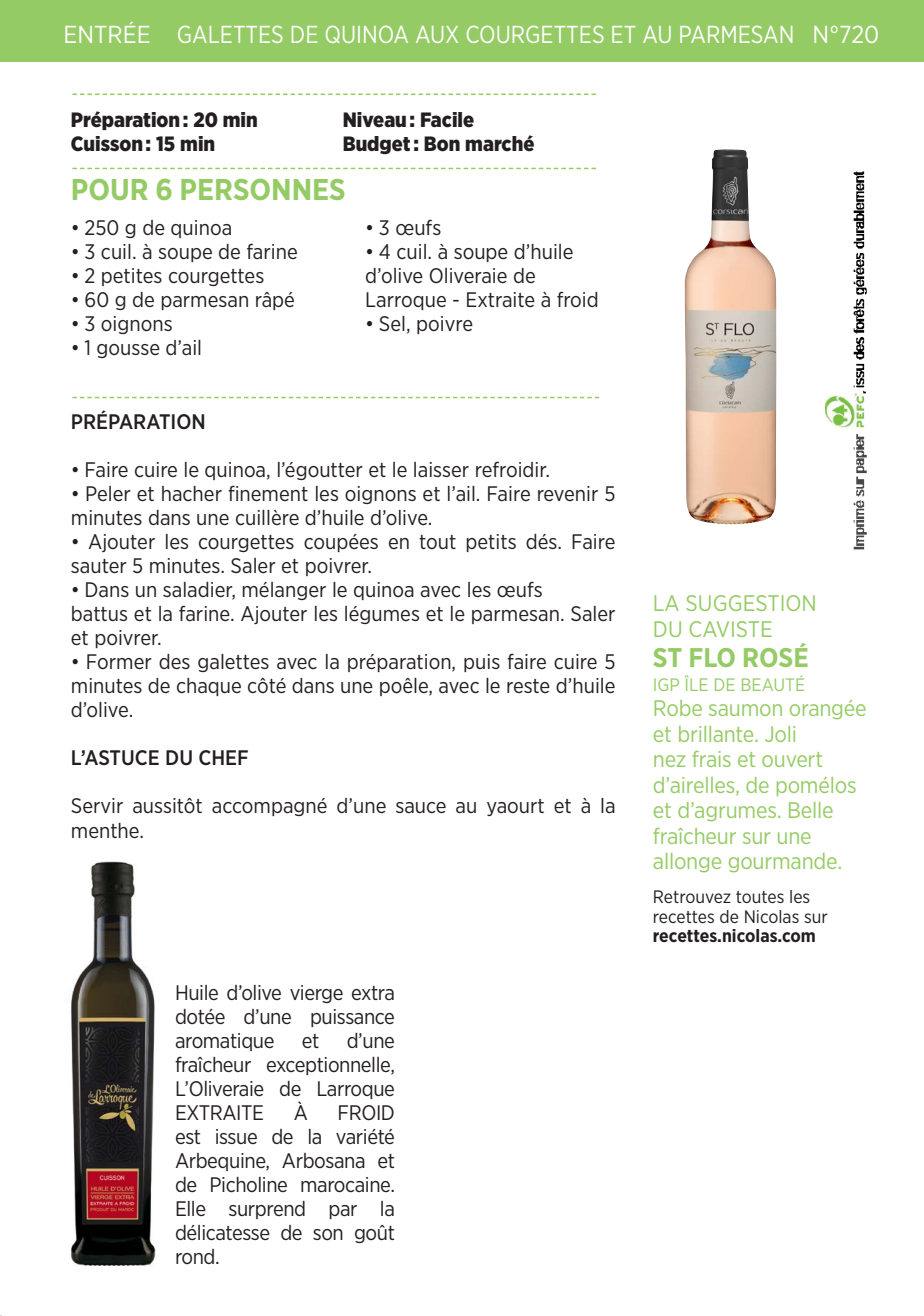
<style>
.page{position:relative;width:924px;height:1316px;background:#fff}
.page>*{position:absolute;margin:0;border:0;box-sizing:border-box;transform-origin:0 0}
.t1{font:700 30px "Gotham Narrow";color:#95cb64}
.t2{font:700 27px "Gotham Narrow";letter-spacing:-.005em;color:#95cb64}
.t3{font:24.6px "Gotham Narrow";color:#fff;scale:.94 1}
.t4{font:24.6px "Gotham Narrow";color:#fff}
.t5{font:22.5px/25.5px "Gotham Narrow";letter-spacing:-.01em;color:#95cb64}
.t6{font:21px/24px "Gotham Narrow";color:#231f20}
.t7{font:21px/24px "Gotham Narrow";letter-spacing:-.02em;color:#231f20;text-align:right}
.t8{font:500 21px "Gotham Narrow";color:#231f20}
.t9{font:900 20.7px "Gotham Narrow";color:#231f20}
.t10{font:18px/19.5px "Gotham Narrow";color:#231f20}
.t11{font:18px "Gotham Narrow";color:#95cb64}
.s1{font-weight:700}
</style>
<div class="page">
<svg style="left:72px;top:94px;width:524px;height:1px"></svg>
<svg style="left:72px;top:168px;width:524px;height:1px"></svg>
<svg style="left:72px;top:397px;width:527px;height:1px"></svg>
<div style="left:0;top:0;width:923px;height:62px;background:#95cb64"></div>
<img style="left:825px;top:171px;width:42px;height:379px">
<img style="left:71px;top:861px;width:85px;height:405px">
<img style="left:684px;top:149px;width:92px;height:376px">
<p class="t4" style="left:63px;top:19px;width:89px">ENTRÉE</p>
<p class="t3" style="left:177px;top:19px;width:658px">GALETTES DE QUINOA AUX COURGETTES ET AU PARMESAN</p>
<p class="t4" style="left:812px;top:19px;width:68px">N°720</p>
<p class="t9" style="left:71px;top:106px;width:188px">Préparation : 20 min</p>
<p class="t9" style="left:71px;top:130px;width:146px">Cuisson : 15 min</p>
<p class="t9" style="left:343px;top:106px;width:133px">Niveau : Facile</p>
<p class="t9" style="left:343px;top:130px;width:193px">Budget : Bon marché</p>
<p class="t1" style="left:71px;top:170px;width:276px">POUR 6 PERSONNES</p>
<p class="t6" style="left:71px;top:215px;width:163px">• 250 g de quinoa</p>
<p class="t6" style="left:71px;top:239px;width:228px">• 3 cuil. à soupe de farine</p>
<p class="t6" style="left:71px;top:263px;width:195px">• 2 petites courgettes</p>
<p class="t6" style="left:71px;top:287px;width:226px">• 60 g de parmesan râpé</p>
<p class="t6" style="left:71px;top:311px;width:103px">• 3 oignons</p>
<p class="t6" style="left:71px;top:335px;width:133px">• 1 gousse d’ail</p>
<p class="t6" style="left:365px;top:215px;width:77px">• 3 œufs</p>
<p class="t6" style="left:365px;top:239px;width:210px">• 4 cuil. à soupe d’huile</p>
<p class="t6" style="left:365px;top:263px;width:172px">d’olive Oliveraie de</p>
<p class="t6" style="left:365px;top:287px;width:235px">Larroque - Extraite à froid</p>
<p class="t6" style="left:365px;top:311px;width:109px">• Sel, poivre</p>
<p class="t8" style="left:71px;top:409px;width:136px">PRÉPARATION</p>
<p class="t6" style="left:71px;top:458px;width:480px">• Faire cuire le quinoa, l’égoutter et le laisser refroidir.</p>
<p class="t6" style="left:71px;top:482px;width:546px">• Peler et hacher finement les oignons et l’ail. Faire revenir 5 minutes dans une cuillère d’huile d’olive.</p>
<p class="t6" style="left:71px;top:530px;width:546px">• Ajouter les courgettes coupées en tout petits dés. Faire sauter 5 minutes. Saler et poivrer.</p>
<p class="t6" style="left:71px;top:578px;width:473px">• Dans un saladier, mélanger le quinoa avec les œufs</p>
<p class="t6" style="left:71px;top:602px;width:546px">battus et la farine. Ajouter les légumes et le parmesan. Saler et poivrer.</p>
<p class="t6" style="left:71px;top:650px;width:546px;text-align:justify">• Former des galettes avec la préparation, puis faire cuire 5 minutes de chaque côté dans une poêle, avec le reste d’huile d’olive.</p>
<p class="t8" style="left:71px;top:745px;width:179px">L’ASTUCE DU CHEF</p>
<p class="t6" style="left:71px;top:794px;width:546px">Servir aussitôt accompagné d’une sauce au yaourt et à la menthe.</p>
<p class="t6" style="left:175px;top:980px;width:221px;text-align:justify">Huile d’olive vierge extra dotée d’une puissance aromatique</p>
<p class="t7" style="left:175px;top:1028px;width:221px">d’une<br>fraîcheur exceptionnelle,</p>
<p class="t7" style="left:175px;top:1076px;width:221px">L’Oliveraie de Larroque</p>
<p class="t7" style="left:175px;top:1100px;width:91px">EXTRAITE</p>
<p class="t6" style="left:294px;top:1100px;width:16px">À</p>
<p class="t6" style="left:302px;top:1028px;width:19px">et</p>
<p class="t7" style="left:175px;top:1100px;width:221px">FROID<br>est issue de la variété</p>
<p class="t7" style="left:175px;top:1148px;width:221px;text-align:left">Arbequine, Arbosana et de Picholine marocaine.</p>
<p class="t7" style="left:175px;top:1196px;width:221px">Elle surprend par la</p>
<p class="t7" style="left:175px;top:1220px;width:221px;text-align:left">délicatesse de son goût rond.</p>
<p class="t5" style="left:653px;top:590px;width:165px">LA SUGGESTION<br>DU CAVISTE</p>
<p class="t2" style="left:653px;top:640px;width:157px">ST FLO ROSÉ</p>
<p class="t11" style="left:653px;top:673px;width:154px">IGP ÎLE DE BEAUTÉ</p>
<p class="t5" style="left:653px;top:695px;width:215px">Robe saumon orangée et brillante. Joli<br>nez frais et ouvert d’airelles, de pomélos et d’agrumes. Belle fraîcheur sur une allonge gourmande.</p>
<p class="t10" style="left:653px;top:887px;width:159px">Retrouvez toutes les</p>
<p class="t10" style="left:653px;top:906px;width:176px">recettes de Nicolas sur <span class="s1">recettes.nicolas.com</span></p>
</div>
